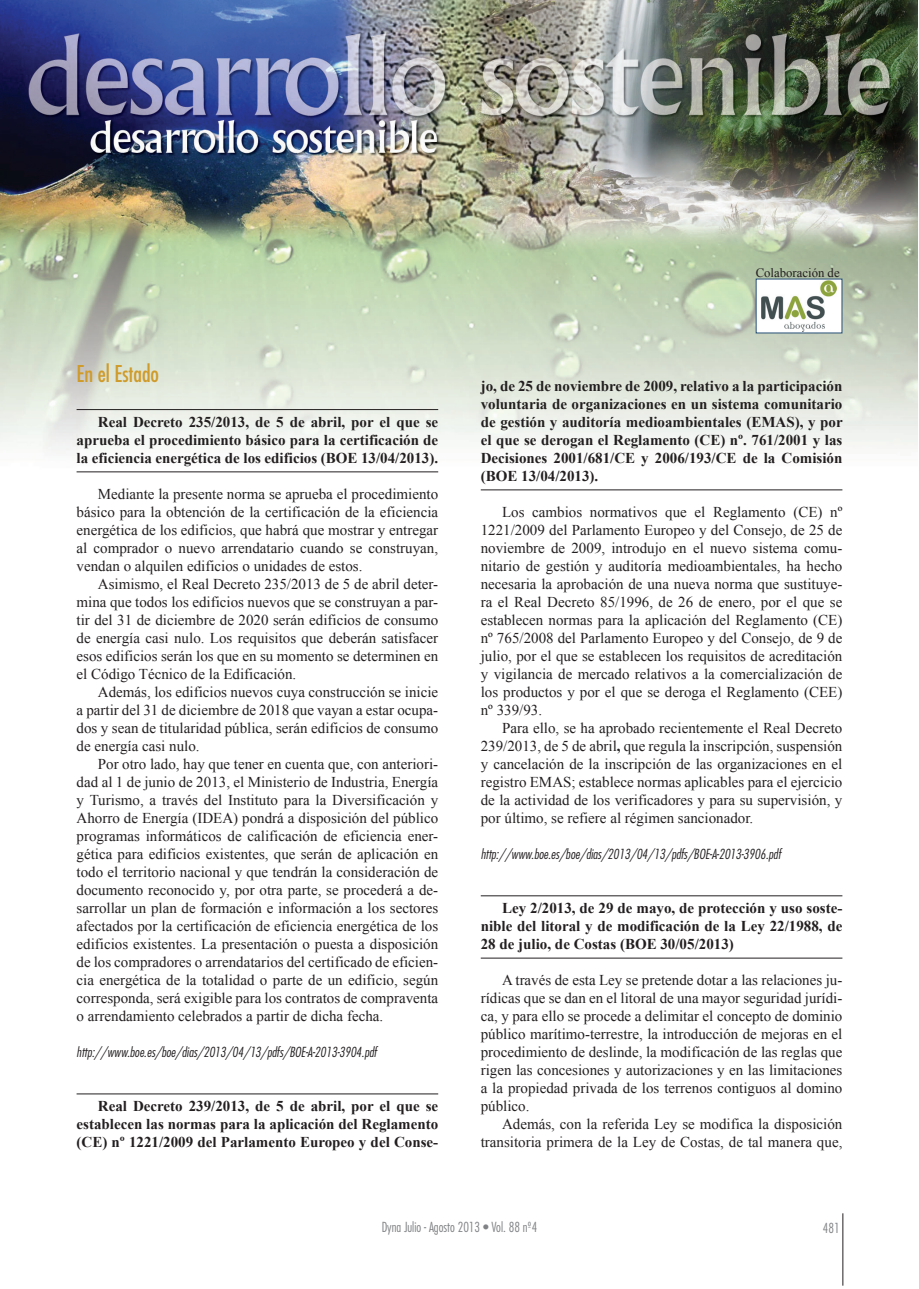
<style>
.page{position:relative;width:919px;height:1289px;background:#fff}
.page>*{position:absolute;margin:0;border:0;box-sizing:border-box;transform-origin:0 0}
.t1{font:condensed 22.5px "Futura";color:#cf9b2a}
.t2{font:15px/18px "Times New Roman";color:#231f20;text-align:justify}
.lineas{font:700 15px/18px "Times New Roman";color:#231f20;text-align:justify}
.Pie_de_foto{font:italic 300 condensed 13.5px "Futura";color:#231f20}
.t3{font:300 condensed 13.5px "Futura";color:#808285}
.Pie_de_foto-2{font:12.75px "Times New Roman";color:#231f20}
.s1{font-weight:700}
</style>
<div class="page">
<hr style="left:842px;top:1213px;width:1px;height:72px;background:#231f20">
<img style="left:0;top:0;width:917px;height:491px">
<hr style="left:77px;top:409px;width:361px;height:1px;background:#231f20">
<hr style="left:77px;top:471px;width:361px;height:1px;background:#231f20">
<hr style="left:77px;top:1093px;width:361px;height:1px;background:#231f20">
<hr style="left:480px;top:489px;width:362px;height:1px;background:#231f20">
<hr style="left:480px;top:895px;width:362px;height:1px;background:#231f20">
<hr style="left:480px;top:957px;width:362px;height:1px;background:#231f20">
<div style="left:756px;top:279px;width:85px;height:54px;background:#fff"></div>
<img style="left:761px;top:280px;width:75px;height:51px">
<p class="t1" style="left:77px;top:360px;width:84px">En el Estado</p>
<p class="lineas" style="left:77px;top:413px;width:363px;text-indent:21px">Real Decreto 235/2013, de 5 de abril, por el que se aprueba el procedimiento básico para la certificación de la eficiencia energética de los edificios (BOE 13/04/2013).</p>
<p class="t2" style="left:77px;top:485px;width:363px;text-indent:21px">Mediante la presente norma se aprueba el procedimiento básico para la obtención de la certificación de la eficiencia energética de los edificios, que habrá que mostrar y entregar al comprador o nuevo arrendatario cuando se construyan, vendan o alquilen edificios o unidades de estos.</p>
<p class="t2" style="left:77px;top:575px;width:363px;text-indent:21px">Asimismo, el Real Decreto 235/2013 de 5 de abril deter&shy;mina que todos los edificios nuevos que se construyan a par&shy;tir del 31 de diciembre de 2020 serán edificios de consumo de energía casi nulo. Los requisitos que deberán satisfacer esos edificios serán los que en su momento se determinen en el Código Técnico de la Edificación.</p>
<p class="t2" style="left:77px;top:683px;width:363px;text-indent:21px">Además, los edificios nuevos cuya construcción se inicie a partir del 31 de diciembre de 2018 que vayan a estar ocupa&shy;dos y sean de titularidad pública, serán edificios de consumo de energía casi nulo.</p>
<p class="t2" style="left:77px;top:755px;width:363px;text-indent:21px">Por otro lado, hay que tener en cuenta que, con anteriori&shy;dad al 1 de junio de 2013, el Ministerio de Industria, Energía y Turismo, a través del Instituto para la Diversificación y Ahorro de Energía (IDEA) pondrá a disposición del público programas informáticos de calificación de eficiencia ener&shy;gética para edificios existentes, que serán de aplicación en todo el territorio nacional y que tendrán la consideración de documento reconocido y, por otra parte, se procederá a de&shy;sarrollar un plan de formación e información a los sectores afectados por la certificación de eficiencia energética de los edificios existentes. La presentación o puesta a disposición de los compradores o arrendatarios del certificado de eficien&shy;cia energética de la totalidad o parte de un edificio, según corresponda, será exigible para los contratos de compraventa o arrendamiento celebrados a partir de dicha fecha.</p>
<p class="Pie_de_foto" style="left:77px;top:1043px;width:301px">http://www.boe.es/boe/dias/2013/04/13/pdfs/BOE-A-2013-3904.pdf</p>
<p class="lineas" style="left:77px;top:1097px;width:363px;text-indent:21px">Real Decreto 239/2013, de 5 de abril, por el que se establecen las normas para la aplicación del Reglamento (CE) nº 1221/2009 del Parlamento Europeo y del Conse-</p>
<p class="Pie_de_foto-2" style="left:755px;top:265px;width:85px">Colaboración de</p>
<p class="lineas" style="left:480px;top:377px;width:363px">jo, de 25 de noviembre de 2009, relativo a la participación voluntaria de organizaciones en un sistema comunitario de gestión y auditoría medioambientales (EMAS), y por el que se derogan el Reglamento (CE) nº. 761/2001 y las Decisiones 2001/681/CE y 2006/193/CE de la Comisión (BOE 13/04/2013).</p>
<p class="t2" style="left:480px;top:503px;width:363px;text-indent:21px">Los cambios normativos que el Reglamento (CE) nº 1221/2009 del Parlamento Europeo y del Consejo, de 25 de noviembre de 2009, introdujo en el nuevo sistema comu&shy;nitario de gestión y auditoría medioambientales, ha hecho necesaria la aprobación de una nueva norma que sustituye&shy;ra el Real Decreto 85/1996, de 26 de enero, por el que se establecen normas para la aplicación del Reglamento (CE) nº 765/2008 del Parlamento Europeo y del Consejo, de 9 de julio, por el que se establecen los requisitos de acreditación y vigilancia de mercado relativos a la comercialización de los productos y por el que se deroga el Reglamento (CEE) nº 339/93.</p>
<p class="t2" style="left:480px;top:719px;width:363px;text-indent:21px">Para ello, se ha aprobado recientemente el Real Decreto 239/2013, de 5 de abril<span class="s1">,</span> que regula la inscripción, suspensión y cancelación de la inscripción de las organizaciones en el registro EMAS; establece normas aplicables para el ejercicio de la actividad de los verificadores y para su supervisión, y por último, se refiere al régimen sancionador.</p>
<p class="Pie_de_foto" style="left:480px;top:845px;width:301px">http://www.boe.es/boe/dias/2013/04/13/pdfs/BOE-A-2013-3906.pdf</p>
<p class="lineas" style="left:480px;top:899px;width:363px;text-indent:21px">Ley 2/2013, de 29 de mayo, de protección y uso soste&shy;nible del litoral y de modificación de la Ley 22/1988, de 28 de julio, de Costas (BOE 30/05/2013)</p>
<p class="t2" style="left:480px;top:971px;width:363px;text-indent:21px">A través de esta Ley se pretende dotar a las relaciones ju&shy;rídicas que se dan en el litoral de una mayor seguridad jurídi&shy;ca, y para ello se procede a delimitar el concepto de dominio público marítimo-terrestre, la introducción de mejoras en el procedimiento de deslinde, la modificación de las reglas que rigen las concesiones y autorizaciones y en las limitaciones a la propiedad privada de los terrenos contiguos al domino público.</p>
<p class="t2" style="left:480px;top:1115px;width:363px;text-align:right">Además, con la referida Ley se modifica la disposición transitoria primera de la Ley de Costas, de tal manera que,</p>
<p class="t3" style="left:381px;top:1218px;width:157px">Dyna Julio - Agosto 2013 • Vol. 88 nº4</p>
<p class="t3" style="left:822px;top:1219px;width:18px">481</p>
</div>
